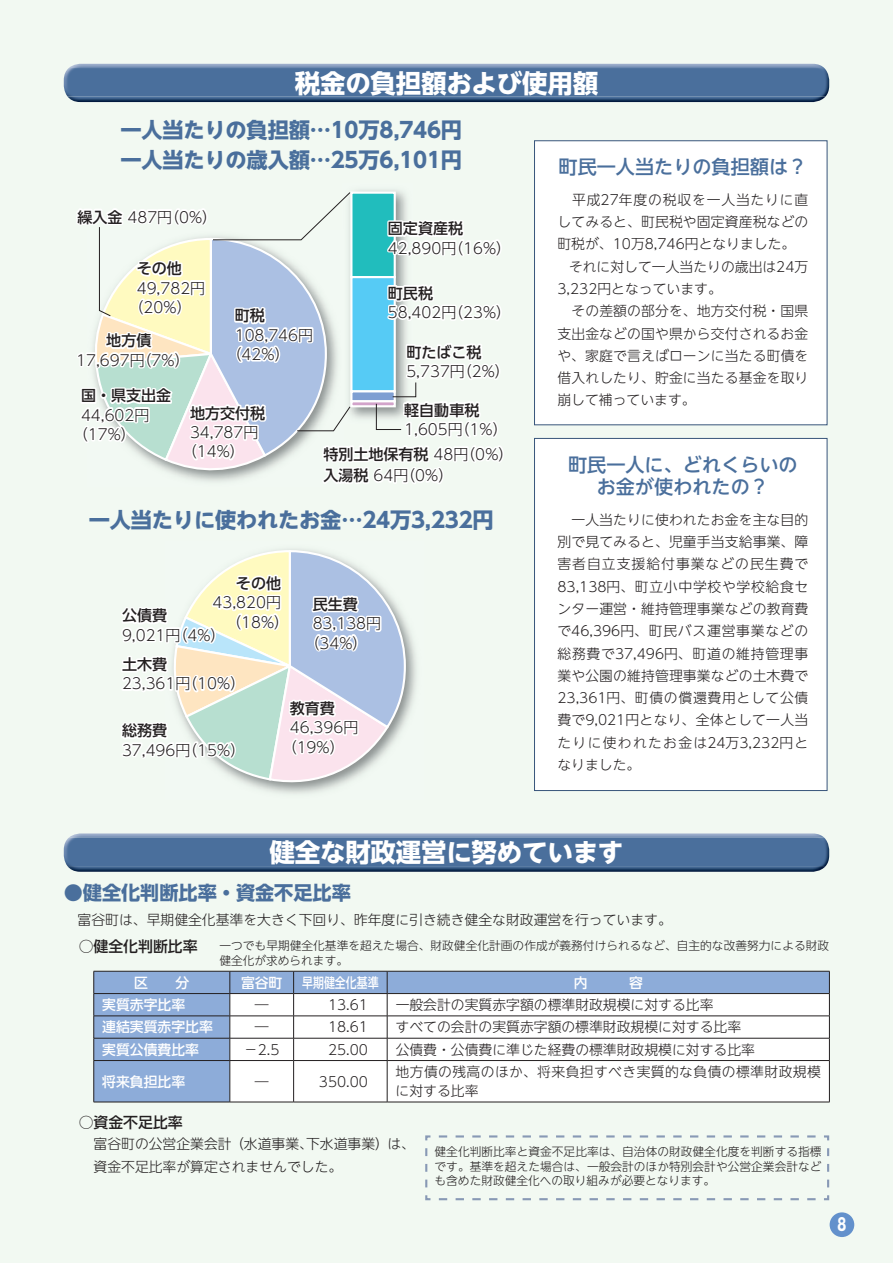
<style>
.page{position:relative;width:893px;height:1263px;background:#f2f9f2}
.page>*{position:absolute;margin:0;border:0;box-sizing:border-box;transform-origin:0 0}
.t1{font:700 25.5px "UD Shin Go NT Pro";letter-spacing:-.01em;color:#fff}
.t2{font:700 21.3px/29.7px "UD Shin Go NT Pro";letter-spacing:-.01em;color:#4a6f9c}
.t3{font:800 19.95px "Helvetica Neue LT";color:#fff;scale:.7 1}
.t4{font:500 19.2px/22.4px "UD Shin Go NT Pro";color:#4a6f9c;text-align:center}
.t5{font:700 19.2px "UD Shin Go NT Pro";color:#4a6f9c}
.t6{font:300 15px/19.4px "UD Shin Go Pro";color:#231f20}
.t7{font:500 15px "UD Shin Go Pro";color:#231f20}
.t8{font:500 14.85px "UD Shin Go NT Pro";color:#231f20}
.t9{font:300 13.8px/22.4px "UD Shin Go NT Pro";color:#231f20;text-align:justify}
.t10{font:500 13.8px "UD Shin Go NT Pro";color:#fff}
.t11{font:300 13.8px "UD Shin Go NT Pro";letter-spacing:.025em;color:#231f20}
.t12{font:300 13.8px "UD Shin Go NT Pro";letter-spacing:.06em;color:#231f20}
.t13{font:500 13.8px "UD Shin Go NT Pro";color:#fff;scale:.79 1}
.t14{font:300 11.7px/14.9px "UD Shin Go NT Pro";letter-spacing:.005em;color:#231f20}
.s1{font-weight:500}
</style>
<div class="page">
<div style="left:830px;top:1212px;width:24px;height:25px;background:#6391cc;border-radius:50%"></div>
<img style="left:69px;top:64px;width:755px;height:4px">
<img style="left:67px;top:96px;width:759px;height:6px">
<div style="left:64px;top:68px;width:765px;height:28px;background:#4a6f9c"></div>
<div style="left:534px;top:140px;width:293px;height:285px;background:#fff;border:1px solid #38557b"></div>
<div style="left:534px;top:438px;width:293px;height:353px;background:#fff;border:1px solid #38557b"></div>
<img style="left:67px;top:866px;width:759px;height:6px">
<div style="left:64px;top:838px;width:765px;height:28px;background:#4a6f9c"></div>
<div style="left:95px;top:972px;width:734px;height:130px;background:#8dacd9"></div>
<div style="left:231px;top:994px;width:598px;height:108px;background:#fff"></div>
<hr style="left:94px;top:971px;width:136px;height:1px;background:#231f20">
<hr style="left:230px;top:971px;width:64px;height:1px;background:#231f20">
<hr style="left:294px;top:971px;width:93px;height:1px;background:#231f20">
<hr style="left:387px;top:971px;width:443px;height:1px;background:#231f20">
<hr style="left:94px;top:993px;width:136px;height:1px;background:#231f20">
<hr style="left:230px;top:993px;width:64px;height:1px;background:#231f20">
<hr style="left:294px;top:993px;width:93px;height:1px;background:#231f20">
<hr style="left:387px;top:993px;width:443px;height:1px;background:#231f20">
<hr style="left:94px;top:1016px;width:136px;height:1px;background:#231f20">
<hr style="left:230px;top:1016px;width:64px;height:1px;background:#231f20">
<hr style="left:294px;top:1016px;width:93px;height:1px;background:#231f20">
<hr style="left:387px;top:1016px;width:443px;height:1px;background:#231f20">
<hr style="left:94px;top:1038px;width:136px;height:1px;background:#231f20">
<svg style="left:94px;top:971px;width:1px;height:89px"></svg>
<hr style="left:230px;top:1038px;width:64px;height:1px;background:#231f20">
<svg style="left:230px;top:971px;width:1px;height:89px"></svg>
<hr style="left:294px;top:1038px;width:93px;height:1px;background:#231f20">
<svg style="left:293px;top:971px;width:1px;height:89px"></svg>
<hr style="left:387px;top:1038px;width:443px;height:1px;background:#231f20">
<svg style="left:387px;top:971px;width:1px;height:89px"></svg>
<svg style="left:829px;top:971px;width:1px;height:89px"></svg>
<hr style="left:94px;top:1060px;width:136px;height:1px;background:#231f20">
<hr style="left:94px;top:1061px;width:1px;height:41px;background:#231f20">
<hr style="left:230px;top:1060px;width:64px;height:1px;background:#231f20">
<hr style="left:230px;top:1061px;width:1px;height:41px;background:#231f20">
<hr style="left:294px;top:1060px;width:93px;height:1px;background:#231f20">
<hr style="left:293px;top:1061px;width:1px;height:41px;background:#231f20">
<hr style="left:387px;top:1060px;width:443px;height:1px;background:#231f20">
<hr style="left:387px;top:1061px;width:1px;height:41px;background:#231f20">
<hr style="left:829px;top:1061px;width:1px;height:41px;background:#231f20">
<hr style="left:94px;top:1102px;width:136px;height:1px;background:#231f20">
<hr style="left:230px;top:1102px;width:64px;height:1px;background:#231f20">
<hr style="left:294px;top:1102px;width:93px;height:1px;background:#231f20">
<hr style="left:387px;top:1102px;width:443px;height:1px;background:#231f20">
<svg style="left:425px;top:1135px;width:405px;height:66px"></svg>
<img style="left:258px;top:625px;width:159px;height:169px">
<svg style="left:121px;top:549px;width:286px;height:239px"></svg>
<svg style="left:76px;top:192px;width:428px;height:292px"></svg>
<h1 class="t1" style="left:295px;top:62px;width:305px">税金の負担額および使用額</h1>
<h2 class="t2" style="left:120px;top:114px;width:343px">一人当たりの負担額…10万8,746円一人当たりの歳入額…25万6,101円</h2>
<p class="t6" style="left:77px;top:207px;width:141px"><span class="s1">繰入金</span> 487 )円 0％(</p>
<p class="t7" style="left:388px;top:216px;width:77px">固定資産税</p>
<p class="t6" style="left:388px;top:238px;width:125px">42,890 )円 16％(</p>
<p class="t7" style="left:388px;top:281px;width:47px">町民税</p>
<p class="t6" style="left:388px;top:302px;width:125px">58,402 )円 23％(</p>
<p class="t7" style="left:406px;top:340px;width:77px">町たばこ税</p>
<p class="t6" style="left:406px;top:361px;width:105px">5,737 )円 2％(</p>
<p class="t7" style="left:404px;top:398px;width:77px">軽自動車税</p>
<p class="t6" style="left:323px;top:416px;width:192px;line-height:24.9px;text-indent:81px">1,605 )円 1％(<span class="s1">特別土地保有税</span> 48 )円 0％(</p>
<p class="t6" style="left:323px;top:465px;width:131px"><span class="s1">入湯税</span> 64 )円 0％(</p>
<h2 class="t2" style="left:89px;top:505px;width:406px">一人当たりに使われたお金…24万3,232円</h2>
<p class="t7" style="left:137px;top:256px;width:47px">その他</p>
<p class="t6" style="left:129px;top:278px;width:78px;text-indent:8px">49,782円)20％(</p>
<p class="t7" style="left:235px;top:303px;width:32px">町税</p>
<p class="t6" style="left:227px;top:325px;width:88px;text-indent:8px">108,746円)42％(</p>
<p class="t7" style="left:106px;top:328px;width:47px">地方債</p>
<p class="t6" style="left:76px;top:350px;width:115px">17,697 )円 7％(</p>
<p class="t7" style="left:81px;top:383px;width:92px">国・県支出金</p>
<p class="t6" style="left:73px;top:405px;width:78px;text-indent:8px">44,602円)17％(</p>
<p class="t7" style="left:190px;top:401px;width:77px">地方交付税</p>
<p class="t6" style="left:182px;top:422px;width:78px;text-indent:8px">34,787円)14％(</p>
<p class="t7" style="left:236px;top:571px;width:47px">その他</p>
<p class="t6" style="left:226px;top:592px;width:65px;text-indent:-14px">43,820円)18％(</p>
<p class="t7" style="left:122px;top:604px;width:47px">公債費</p>
<p class="t6" style="left:122px;top:625px;width:105px">9,021 )円 4％(</p>
<p class="t7" style="left:122px;top:652px;width:47px">土木費</p>
<p class="t6" style="left:122px;top:673px;width:125px">23,361 )円 10％(</p>
<p class="t7" style="left:122px;top:718px;width:47px">総務費</p>
<p class="t6" style="left:122px;top:740px;width:125px">37,496 )円 15％(</p>
<p class="t7" style="left:313px;top:592px;width:47px">民生費</p>
<p class="t6" style="left:304px;top:613px;width:78px;text-indent:8px">83,138円)34％(</p>
<p class="t7" style="left:290px;top:696px;width:47px">教育費</p>
<p class="t6" style="left:282px;top:717px;width:78px;text-indent:8px">46,396円)19％(</p>
<h3 class="t4" style="left:558px;top:155px;width:250px">町民一人当たりの負担額は?</h3>
<p class="t12" style="left:557px;top:188px;width:252px">　平成27年度の税収を一人当たりに直</p>
<p class="t9" style="left:557px;top:210px;width:252px">してみると、町民税や固定資産税などの</p>
<p class="t9" style="left:557px;top:232px;width:239px">町税が、10万8,746円となりました。</p>
<p class="t9" style="left:569px;top:255px;width:241px">それに対して一人当たりの歳出は24万</p>
<p class="t9" style="left:557px;top:277px;width:166px">3,232円となっています。</p>
<p class="t9" style="left:557px;top:299px;width:252px">　その差額の部分を、地方交付税・国県</p>
<p class="t9" style="left:557px;top:322px;width:252px">支出金などの国や県から交付されるお金</p>
<p class="t9" style="left:557px;top:344px;width:252px">や、家庭で言えばローンに当たる町債を</p>
<p class="t9" style="left:557px;top:366px;width:252px">借入れしたり、貯金に当たる基金を取り</p>
<p class="t9" style="left:557px;top:389px;width:140px">崩して補っています。</p>
<h3 class="t4" style="left:568px;top:453px;width:231px">町民一人に、どれくらいのお金が使われたの?</h3>
<p class="t9" style="left:557px;top:508px;width:252px">　一人当たりに使われたお金を主な目的別で見てみると、児童手当支給事業、障害者自立支援給付事業などの民生費で83,138円、町立小中学校や学校給食センター運営・維持管理事業などの教育費で46,396円、町民バス運営事業などの総務費で37,496円、町道の維持管理事業や公園の維持管理事業などの土木費で23,361円、町債の償還費用として公債費で9,021円となり、全体として一人当たりに使われたお金は24万3,232円となりました。</p>
<h1 class="t1" style="left:270px;top:832px;width:355px">健全な財政運営に努めています</h1>
<h3 class="t5" style="left:64px;top:877px;width:289px">●健全化判断比率・資金不足比率</h3>
<p class="t9" style="left:64px;top:908px;width:610px">　富谷町は、早期健全化基準を大きく下回り、昨年度に引き続き健全な財政運営を行っています。</p>
<p class="t8" style="left:64px;top:934px;width:135px">　○健全化判断比率</p>
<p class="t13" style="left:302px;top:971px;width:98px">早期健全化基準</p>
<p class="t14" style="left:219px;top:938px;width:611px">一つでも早期健全化基準を超えた場合、財政健全化計画の作成が義務付けられるなど、自主的な改善努力による財政健全化が求められます。</p>
<p class="t10" style="left:134px;top:971px;width:57px">区　　分</p>
<p class="t10" style="left:241px;top:971px;width:43px">富谷町</p>
<p class="t10" style="left:102px;top:993px;width:84px">実質赤字比率</p>
<p class="t10" style="left:102px;top:1016px;width:112px">連結実質赤字比率</p>
<p class="t9" style="left:255px;top:993px;width:15px">―</p>
<p class="t9" style="left:255px;top:1015px;width:15px">―</p>
<p class="t9" style="left:328px;top:993px;width:42px">13.61</p>
<p class="t9" style="left:328px;top:1015px;width:42px">18.61</p>
<p class="t9" style="left:396px;top:993px;width:319px">一般会計の実質赤字額の標準財政規模に対する比率</p>
<p class="t9" style="left:396px;top:1015px;width:347px">すべての会計の実質赤字額の標準財政規模に対する比率</p>
<p class="t10" style="left:102px;top:1038px;width:98px">実質公債費比率</p>
<p class="t9" style="left:396px;top:1038px;width:361px">公債費・公債費に準じた経費の標準財政規模に対する比率</p>
<p class="t9" style="left:258px;top:1038px;width:23px">2.5</p>
<p class="t9" style="left:328px;top:1038px;width:42px">25.00</p>
<p class="t9" style="left:258px;top:1061px;width:15px;rotate:-180deg">－</p>
<p class="t10" style="left:102px;top:1070px;width:84px">将来負担比率</p>
<p class="t8" style="left:64px;top:1110px;width:121px">　○資金不足比率</p>
<p class="t9" style="left:255px;top:1069px;width:15px">―</p>
<p class="t9" style="left:319px;top:1069px;width:51px">350.00</p>
<p class="t11" style="left:396px;top:1060px;width:427px">地方債の残高のほか、将来負担すべき実質的な負債の標準財政規模</p>
<p class="t9" style="left:396px;top:1079px;width:84px">に対する比率</p>
<p class="t9" style="left:94px;top:1132px;width:250px">富谷町の公営企業会計（水道事業、<br>資金不足比率が算定されませんでした。</p>
<p class="t9" style="left:306px;top:1132px;width:110px">下水道事業）は、</p>
<p class="t14" style="left:435px;top:1143px;width:388px;text-align:justify">健全化判断比率と資金不足比率は、自治体の財政健全化度を判断する指標です。基準を超えた場合は、一般会計のほか特別会計や公営企業会計なども含めた財政健全化への取り組みが必要となります。</p>
<h3 class="t3" style="left:838px;top:1212px;width:14px">8</h3>
</div>
